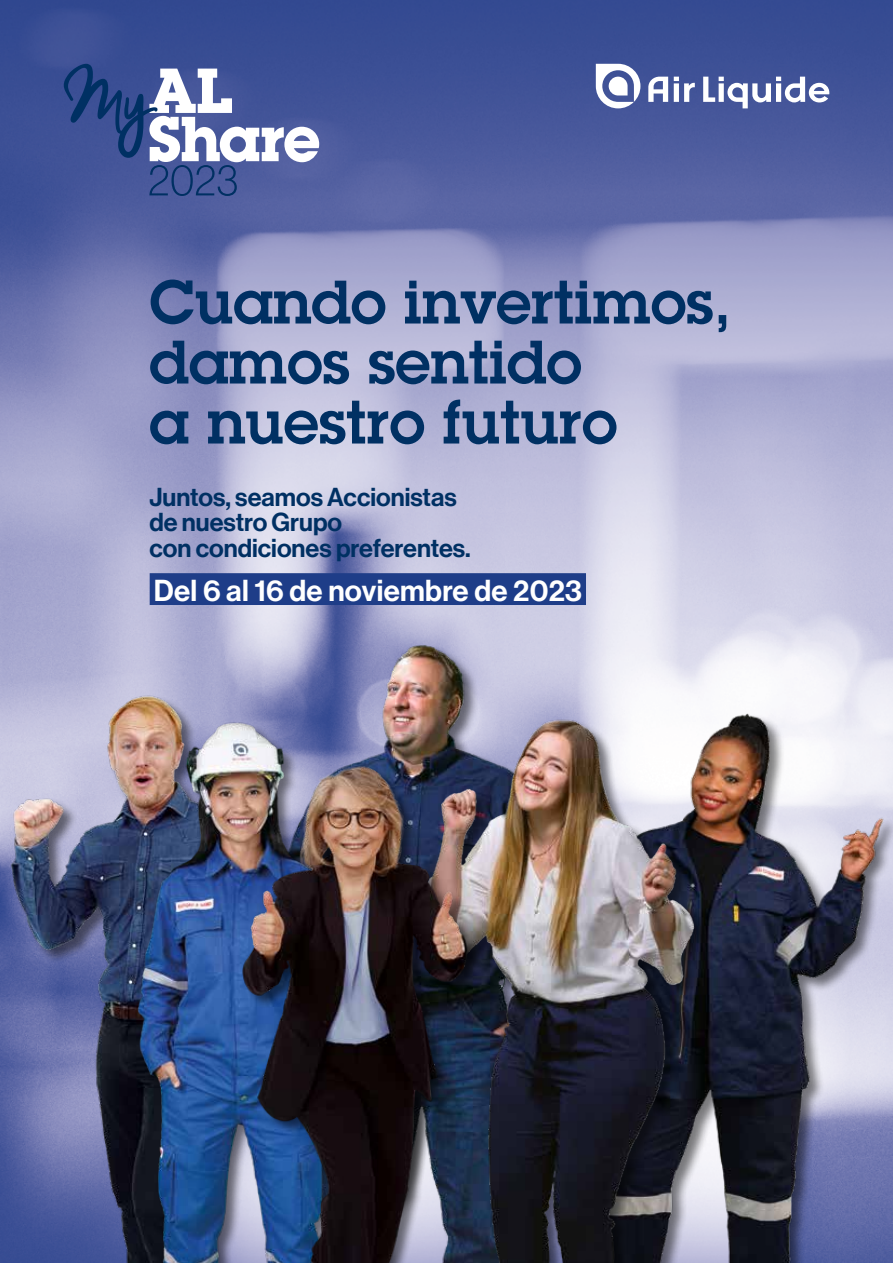
<style>
.page{position:relative;width:893px;height:1263px;background:#fff}
.page>*{position:absolute;margin:0;border:0;box-sizing:border-box;transform-origin:0 0}
.t1{font:600 60px/60px "Lubalin Graph Std";color:#003063}
.t2{font:29.7px "N Haas Grotesk DS Std 65 Md";letter-spacing:.01em;color:#fff}
.t3{font:25.5px/25.5px "N Haas Grotesk DS Std 65 Md";color:#003063}
</style>
<div class="page">
<img style="left:0;top:0;width:893px;height:644px">
<img style="left:718px;top:632px;width:175px;height:631px">
<img style="left:112px;top:632px;width:606px;height:40px">
<img style="left:0;top:644px;width:543px;height:619px">
<img style="left:284px;top:672px;width:544px;height:591px">
<img style="left:119px;top:745px;width:472px;height:518px">
<div style="left:150px;top:573px;width:436px;height:32px;background:#1e3d88"></div>
<svg style="left:674px;top:77px;width:21px;height:25px"></svg>
<svg style="left:648px;top:77px;width:20px;height:25px"></svg>
<svg style="left:703px;top:77px;width:126px;height:31px"></svg>
<svg style="left:596px;top:64px;width:44px;height:44px"></svg>
<svg style="left:64px;top:64px;width:255px;height:132px"></svg>
<h1 class="t1" style="left:149px;top:271px;width:584px">Cuando invertimos, damos sentido<br>a nuestro futuro</h1>
<p class="t3" style="left:149px;top:484px;width:323px">Juntos, seamos Accionistas de nuestro Grupo<br>con condiciones preferentes.</p>
<p class="t2" style="left:154px;top:573px;width:430px">Del 6 al 16 de noviembre de 2023</p>
</div>
